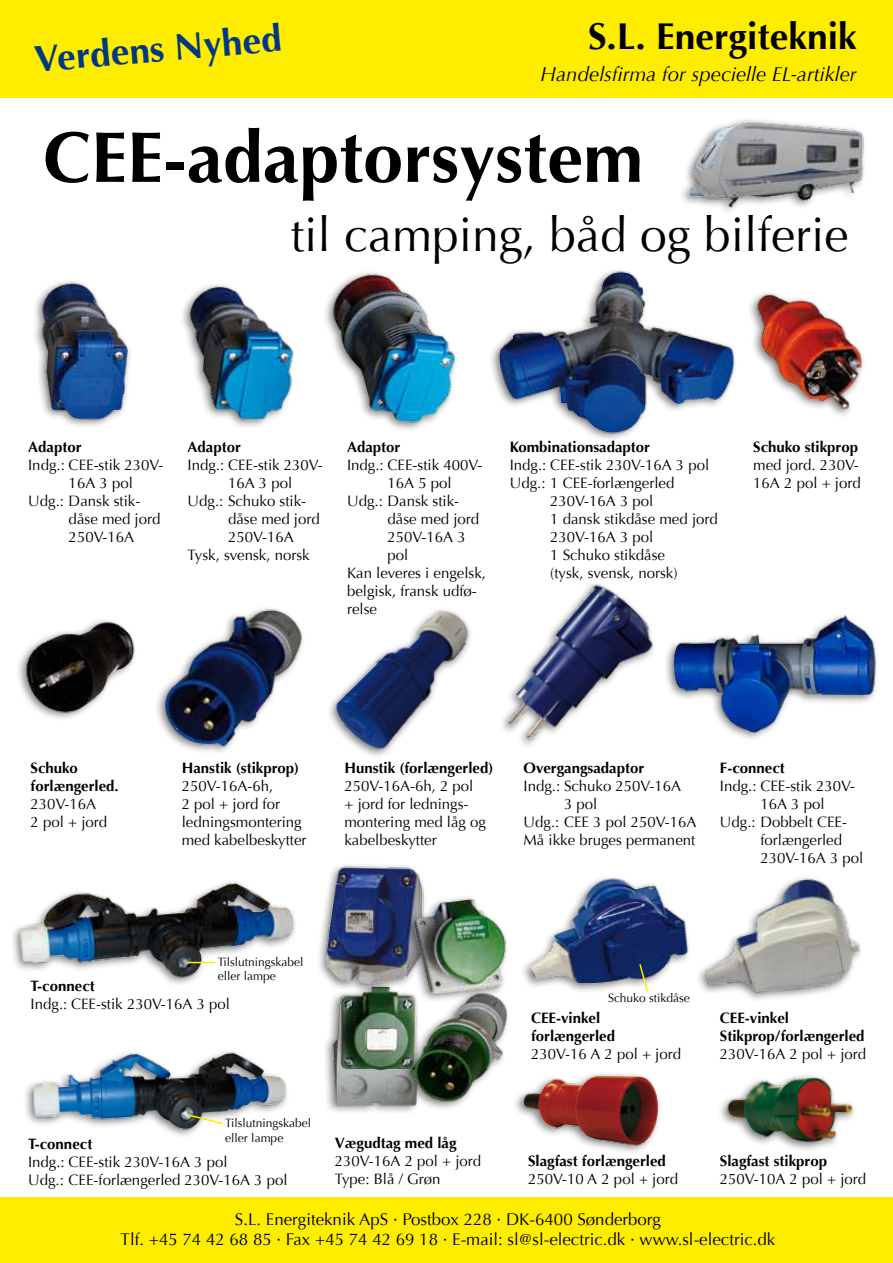
<style>
.page{position:relative;width:893px;height:1263px;background:#fff}
.page>*{position:absolute;margin:0;border:0;box-sizing:border-box;transform-origin:0 0}
.t1{font:700 72px "Optima";color:#000}
.t2{font:48px "Optima";color:#000}
.t3{font:700 37.2px "Optima";color:#000}
.t4{font:700 37.2px "Optima";color:#003882}
.t5{font:italic 20.25px "Optima";color:#000}
.t6{font:16.95px/20.2px "Optima";color:#000;text-align:center}
.t7{font:15px/18px "Optima";color:#000}
.t8{font:700 15px/18px "Optima";color:#000}
.t9{font:12px/14.4px "Optima";color:#000}
</style>
<div class="page">
<div style="left:0;top:0;width:893px;height:98px;background:#ffed00"></div>
<div style="left:0;top:1198px;width:893px;height:65px;background:#ffed00"></div>
<img style="left:35px;top:281px;width:95px;height:145px">
<img style="left:750px;top:292px;width:114px;height:124px">
<img style="left:182px;top:284px;width:112px;height:143px">
<img style="left:18px;top:620px;width:117px;height:99px">
<img style="left:12px;top:882px;width:283px;height:102px">
<img style="left:325px;top:272px;width:131px;height:158px">
<img style="left:157px;top:608px;width:146px;height:144px">
<img style="left:25px;top:1052px;width:262px;height:83px">
<img style="left:329px;top:609px;width:139px;height:147px">
<div style="left:322px;top:981px;width:100px;height:134px;background:#000;opacity:.5"></div>
<img style="left:322px;top:994px;width:78px;height:113px">
<img style="left:319px;top:865px;width:105px;height:129px">
<img style="left:468px;top:584px;width:186px;height:162px">
<img style="left:523px;top:877px;width:166px;height:114px">
<div style="left:512px;top:1071px;width:151px;height:85px;background:#000;opacity:.5"></div>
<img style="left:521px;top:1071px;width:142px;height:85px">
<div style="left:695px;top:874px;width:169px;height:128px;background:#000;opacity:.5"></div>
<div style="left:718px;top:1072px;width:140px;height:81px;background:#000;opacity:.5"></div>
<img style="left:720px;top:1078px;width:138px;height:75px">
<img style="left:666px;top:615px;width:211px;height:124px">
<img style="left:491px;top:270px;width:244px;height:168px">
<div style="left:400px;top:988px;width:111px;height:124px;background:#000;opacity:.5"></div>
<img style="left:409px;top:1004px;width:111px;height:103px">
<div style="left:403px;top:894px;width:106px;height:109px;background:#000;opacity:.5"></div>
<img style="left:406px;top:888px;width:105px;height:116px">
<div style="left:678px;top:117px;width:189px;height:100px;background:#000;opacity:.5"></div>
<img style="left:689px;top:117px;width:178px;height:100px">
<svg style="left:186px;top:1113px;width:39px;height:12px"></svg>
<svg style="left:187px;top:962px;width:28px;height:1px"></svg>
<svg style="left:638px;top:962px;width:11px;height:30px"></svg>
<h3 class="t4" style="left:33px;top:38px;width:250px;rotate:-5deg">Verdens Nyhed</h3>
<h3 class="t3" style="left:588px;top:15px;width:270px">S.L. Energiteknik</h3>
<h3 class="t5" style="left:540px;top:62px;width:318px">Handelsfirma for specielle EL-artikler</h3>
<h1 class="t1" style="left:43px;top:116px;width:602px">CEE-adaptorsystem</h1>
<h2 class="t2" style="left:291px;top:207px;width:559px">til camping, båd og bilferie</h2>
<p class="t8" style="left:28px;top:438px;width:55px">Adaptor</p>
<p class="t7" style="left:28px;top:456px;width:137px">Indg.: CEE-stik 230V-</p>
<p class="t7" style="left:69px;top:474px;width:66px">16A 3 pol</p>
<p class="t7" style="left:28px;top:492px;width:112px">Udg.: Dansk stik-</p>
<p class="t7" style="left:69px;top:510px;width:93px">dåse med jord</p>
<p class="t7" style="left:69px;top:528px;width:67px">250V-16A</p>
<p class="t8" style="left:188px;top:438px;width:55px">Adaptor</p>
<p class="t7" style="left:188px;top:456px;width:137px">Indg.: CEE-stik 230V-</p>
<p class="t7" style="left:228px;top:474px;width:66px">16A 3 pol</p>
<p class="t7" style="left:188px;top:492px;width:120px">Udg.: Schuko stik-</p>
<p class="t7" style="left:228px;top:510px;width:93px">dåse med jord</p>
<p class="t7" style="left:228px;top:528px;width:67px">250V-16A</p>
<p class="t7" style="left:188px;top:546px;width:124px">Tysk, svensk, norsk</p>
<p class="t8" style="left:347px;top:438px;width:55px">Adaptor</p>
<p class="t7" style="left:347px;top:456px;width:137px">Indg.: CEE-stik 400V-</p>
<p class="t7" style="left:388px;top:474px;width:66px">16A 5 pol</p>
<p class="t7" style="left:347px;top:492px;width:114px">Udg.: Dansk stik-</p>
<p class="t7" style="left:388px;top:510px;width:93px">dåse med jord</p>
<p class="t7" style="left:388px;top:528px;width:80px">250V-16A 3</p>
<p class="t7" style="left:388px;top:546px;width:22px">pol</p>
<p class="t7" style="left:347px;top:564px;width:141px">Kan leveres i engelsk,</p>
<p class="t7" style="left:347px;top:582px;width:131px">belgisk, fransk udfø-</p>
<p class="t7" style="left:347px;top:600px;width:31px">relse</p>
<p class="t8" style="left:510px;top:438px;width:142px">Kombinationsadaptor</p>
<p class="t7" style="left:510px;top:456px;width:201px">Indg.: CEE-stik 230V-16A 3 pol</p>
<p class="t7" style="left:510px;top:474px;width:166px">Udg.: 1 CEE-forlængerled</p>
<p class="t7" style="left:550px;top:492px;width:105px">230V-16A 3 pol</p>
<p class="t7" style="left:550px;top:510px;width:169px">1 dansk stikdåse med jord</p>
<p class="t7" style="left:550px;top:528px;width:105px">230V-16A 3 pol</p>
<p class="t7" style="left:550px;top:546px;width:116px">1 Schuko stikdåse</p>
<p class="t7" style="left:550px;top:564px;width:129px">(tysk, svensk, norsk)</p>
<p class="t8" style="left:753px;top:438px;width:106px">Schuko stikprop</p>
<p class="t7" style="left:753px;top:456px;width:109px">med jord. 230V-<br>16A 2 pol + jord</p>
<p class="t8" style="left:31px;top:759px;width:90px">Schuko forlængerled.</p>
<p class="t7" style="left:31px;top:795px;width:78px">230V-16A<br>2 pol + jord</p>
<p class="t8" style="left:182px;top:759px;width:119px">Hanstik (stikprop)</p>
<p class="t7" style="left:182px;top:777px;width:126px">250V-16A-6h,<br>2 pol + jord for ledningsmontering med kabelbeskytter</p>
<p class="t8" style="left:344px;top:759px;width:150px">Hunstik (forlængerled)</p>
<p class="t7" style="left:344px;top:777px;width:143px">250V-16A-6h, 2 pol + jord for lednings&shy;montering med låg og kabelbeskytter</p>
<p class="t8" style="left:524px;top:759px;width:122px">Overgangsadaptor</p>
<p class="t7" style="left:524px;top:777px;width:159px">Indg.: Schuko 250V-16A</p>
<p class="t7" style="left:564px;top:795px;width:35px">3 pol</p>
<p class="t7" style="left:524px;top:813px;width:174px">Udg.: CEE 3 pol 250V-16A</p>
<p class="t7" style="left:524px;top:831px;width:173px">Må ikke bruges permanent</p>
<p class="t8" style="left:720px;top:759px;width:67px">F-connect</p>
<p class="t7" style="left:720px;top:777px;width:137px">Indg.: CEE-stik 230V-</p>
<p class="t7" style="left:760px;top:795px;width:66px">16A 3 pol</p>
<p class="t7" style="left:720px;top:813px;width:129px">Udg.: Dobbelt CEE-</p>
<p class="t7" style="left:760px;top:831px;width:83px">forlængerled</p>
<p class="t7" style="left:760px;top:849px;width:105px">230V-16A 3 pol</p>
<p class="t9" style="left:218px;top:955px;width:87px">Tilslutningskabel eller lampe</p>
<p class="t8" style="left:31px;top:977px;width:66px">T-connect</p>
<p class="t7" style="left:31px;top:995px;width:201px">Indg.: CEE-stik 230V-16A 3 pol</p>
<p class="t9" style="left:225px;top:1116px;width:87px">Tilslutningskabel eller lampe</p>
<p class="t8" style="left:28px;top:1135px;width:66px">T-connect</p>
<p class="t7" style="left:28px;top:1153px;width:261px">Indg.: CEE-stik 230V-16A 3 pol<br>Udg.: CEE-forlængerled 230V-16A 3 pol</p>
<p class="t8" style="left:335px;top:1134px;width:123px">Vægudtag med låg</p>
<p class="t7" style="left:335px;top:1152px;width:148px">230V-16A 2 pol + jord<br>Type: Blå / Grøn</p>
<p class="t9" style="left:608px;top:991px;width:83px">Schuko stikdåse</p>
<p class="t8" style="left:531px;top:1009px;width:85px">CEE-vinkel forlængerled</p>
<p class="t7" style="left:531px;top:1045px;width:152px">230V-16 A 2 pol + jord</p>
<p class="t8" style="left:720px;top:1009px;width:146px">CEE-vinkel<br>Stikprop/forlængerled</p>
<p class="t7" style="left:720px;top:1045px;width:148px">230V-16A 2 pol + jord</p>
<p class="t8" style="left:528px;top:1152px;width:139px">Slagfast forlængerled</p>
<p class="t7" style="left:528px;top:1170px;width:152px">250V-10 A 2 pol + jord</p>
<p class="t8" style="left:720px;top:1152px;width:109px">Slagfast stikprop</p>
<p class="t7" style="left:720px;top:1170px;width:148px">250V-10A 2 pol + jord</p>
<p class="t6" style="left:121px;top:1209px;width:656px">S.L. Energiteknik ApS · Postbox 228 · DK-6400 Sønderborg<br>Tlf. +45 74 42 68 85 · Fax +45 74 42 69 18 · E-mail: sl@sl-electric.dk · www.sl-electric.dk</p>
</div>
